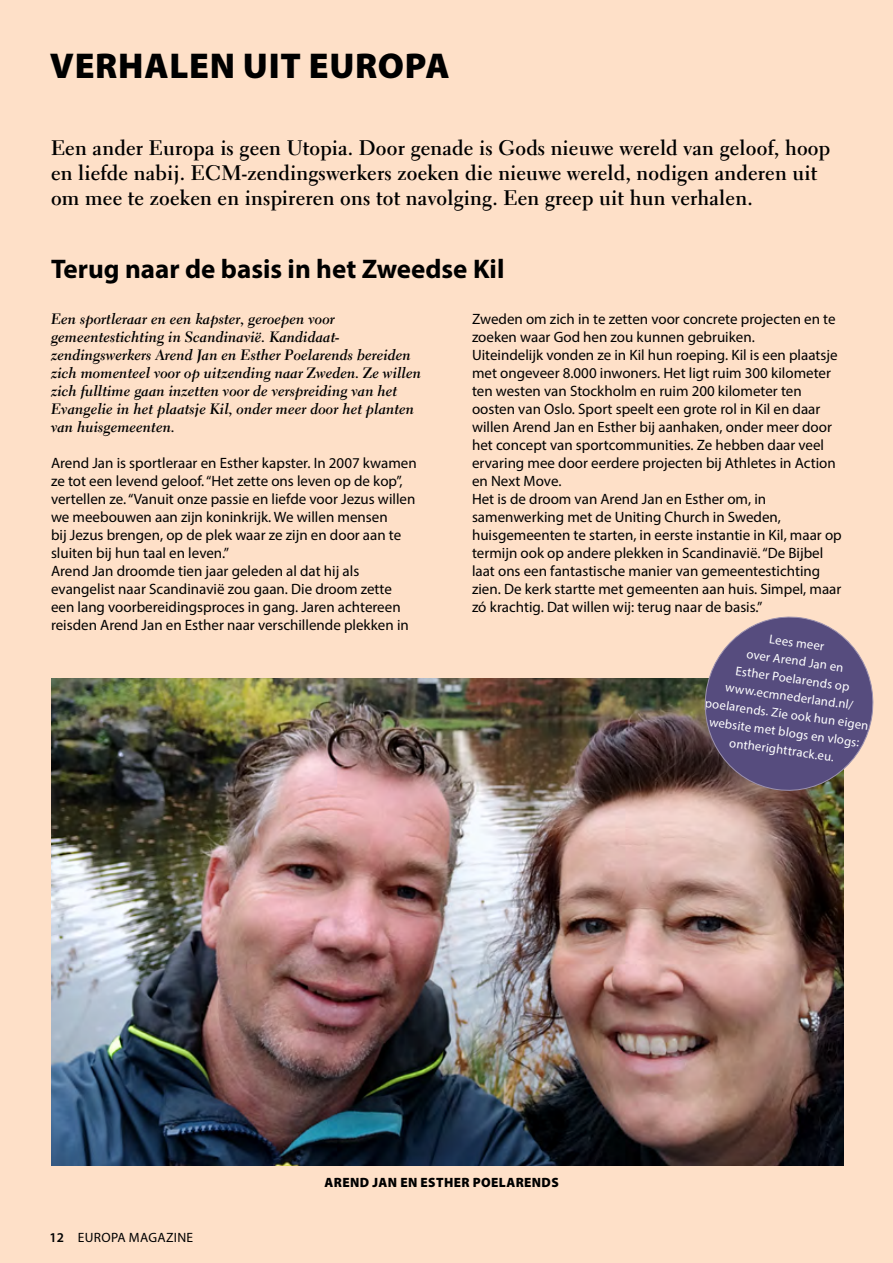
<style>
.page{position:relative;width:893px;height:1263px;background:#fee0c8}
.page>*{position:absolute;margin:0;border:0;box-sizing:border-box;transform-origin:0 0}
.Rubrieken_links{font:900 36px "Myriad Pro";letter-spacing:.02em;color:#000}
.Kleine_titels{font:700 27px "Myriad Pro";color:#000}
.Artikel_Intro{font:700 21px/25.2px "Electra LT Std";letter-spacing:.01em;color:#000}
.Broodtekst{font:15px/18px "Myriad Pro";color:#000}
.Broodtekst-2{font:15px/18px "Electra LT Std Bold Cursive";color:#000}
.Bijschrift_foto_s{font:900 13.5px "Myriad Pro";letter-spacing:.03em;color:#000}
.t1{font:13.5px "Myriad Pro";letter-spacing:.025em;color:#000}
.Tekst_cirkel{font:12.75px/18px "Myriad Pro";color:#fff;text-align:center}
.s1{font-weight:600}
</style>
<div class="page">
<img style="left:51px;top:678px;width:792px;height:487px">
<svg style="left:699px;top:616px;width:175px;height:180px;background:#716382"></svg>
<p class="Rubrieken_links" style="left:50px;top:45px;width:401px">VERHALEN UIT EUROPA</p>
<p class="Artikel_Intro" style="left:51px;top:135px;width:781px">Een ander Europa is geen Utopia. Door genade is Gods nieuwe wereld van geloof, hoop en liefde nabij. ECM-zendingswerkers zoeken die nieuwe wereld, nodigen anderen uit om mee te zoeken en inspireren ons tot navolging. Een greep uit hun verhalen.</p>
<p class="Kleine_titels" style="left:51px;top:251px;width:455px">Terug naar de basis in het Zweedse Kil</p>
<p class="Broodtekst-2" style="left:51px;top:310px;width:371px">Een sportleraar en een kapster, geroepen voor gemeentestichting in Scandinavië. Kandidaat&shy;zendingswerkers Arend Jan en Esther Poelarends bereiden zich momenteel voor op uitzending naar Zweden. Ze willen zich fulltime gaan inzetten voor de verspreiding van het Evangelie in het plaatsje Kil, onder meer door het planten van huisgemeenten.</p>
<p class="Broodtekst" style="left:51px;top:454px;width:367px">Arend Jan is sportleraar en Esther kapster. In 2007 kwamen ze tot een levend geloof. “Het zette ons leven op de kop”, vertellen ze. “Vanuit onze passie en liefde voor Jezus willen we meebouwen aan zijn koninkrijk. We willen mensen<br>bij Jezus brengen, op de plek waar ze zijn en door aan te sluiten bij hun taal en leven.”</p>
<p class="Broodtekst" style="left:51px;top:562px;width:359px">Arend Jan droomde tien jaar geleden al dat hij als evangelist naar Scandinavië zou gaan. Die droom zette een lang voorbereidingsproces in gang. Jaren achtereen reisden Arend Jan en Esther naar verschillende plekken in</p>
<p class="Broodtekst" style="left:472px;top:310px;width:365px">Zweden om zich in te zetten voor concrete projecten en te zoeken waar God hen zou kunnen gebruiken.</p>
<p class="Broodtekst" style="left:472px;top:346px;width:367px">Uiteindelijk vonden ze in Kil hun roeping. Kil is een plaatsje met ongeveer 8.000 inwoners. Het ligt ruim 300 kilometer ten westen van Stockholm en ruim 200 kilometer ten oosten van Oslo. Sport speelt een grote rol in Kil en daar willen Arend Jan en Esther bij aanhaken, onder meer door het concept van sportcommunities. Ze hebben daar veel ervaring mee door eerdere projecten bij Athletes in Action en Next Move.</p>
<p class="Broodtekst" style="left:472px;top:490px;width:371px">Het is de droom van Arend Jan en Esther om, in samenwerking met de Uniting Church in Sweden, huisgemeenten te starten, in eerste instantie in Kil, maar op termijn ook op andere plekken in Scandinavië. “De Bijbel laat ons een fantastische manier van gemeentestichting zien. De kerk startte met gemeenten aan huis. Simpel, maar zó krachtig. Dat willen wij: terug naar de basis.”</p>
<p class="Tekst_cirkel" style="left:716px;top:622px;width:166px;rotate:8deg">Lees meer<br>over Arend Jan en<br>Esther Poelarends op www.ecmnederland.nl/ poelarends. Zie ook hun eigen website met blogs en vlogs: ontherighttrack.eu.</p>
<p class="t1" style="left:49px;top:1229px;width:145px"><span class="s1">12</span> EUROPA MAGAZINE</p>
<p class="Bijschrift_foto_s" style="left:325px;top:1175px;width:236px">AREND JAN EN ESTHER POELARENDS</p>
</div>
